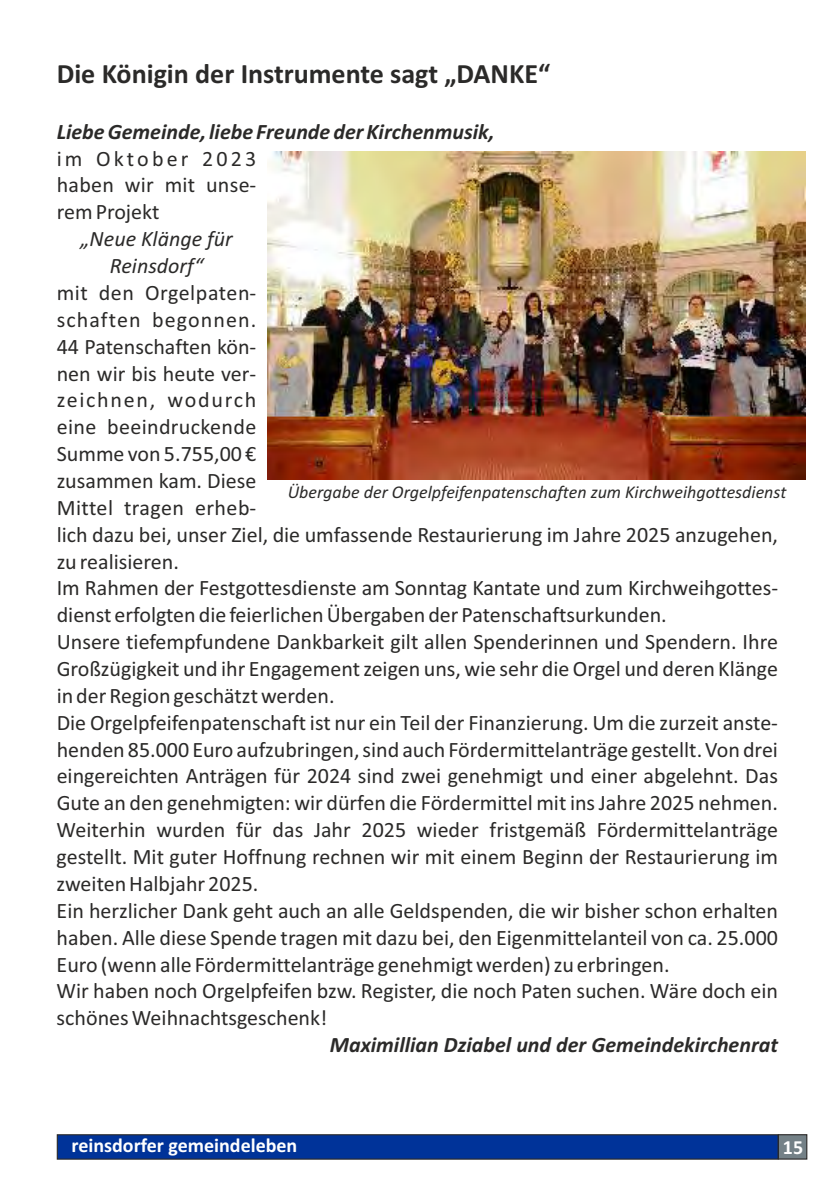
<style>
.page{position:relative;width:840px;height:1191px;background:#fff}
.page>*{position:absolute;margin:0;border:0;box-sizing:border-box;transform-origin:0 0}
.t1{font:700 28px "Calibri";color:#2b2a29}
.t2{font:22px/26.8px "Calibri";color:#2b2a29;text-align:justify}
.t3{font:italic 700 22px "Calibri";color:#2b2a29}
.t4{font:italic 22px/26.8px "Calibri";color:#2b2a29;text-align:center}
.t5{font:700 20px "Calibri";color:#fff}
.t6{font:italic 18px "Calibri";color:#2b2a29}
</style>
<div class="page">
<div style="left:777px;top:1134px;width:29px;height:25px;background:#748187;border:1px solid #2b2a29"></div>
<div style="left:57px;top:1134px;width:721px;height:25px;background:#039;border:1px solid #2b2a29"></div>
<img style="left:267px;top:151px;width:538px;height:328px">
<p class="t1" style="left:57px;top:62px;width:495px">Die Königin der Instrumente sagt „DANKE“</p>
<p class="t3" style="left:57px;top:122px;width:439px">Liebe Gemeinde, liebe Freunde der Kirchenmusik,</p>
<p class="t2" style="left:57px;top:147px;width:201px">im Oktober 2023 haben wir mit unse&shy;rem Projekt</p>
<p class="t4" style="left:80px;top:227px;width:154px">„Neue Klänge für<br>Reinsdorf“</p>
<p class="t2" style="left:57px;top:281px;width:722px;text-align:left">mit den Orgelpaten-<br>schaften begonnen.<br>44 Patenschaften kön-<br>nen wir bis heute ver-<br>zeichnen, wodurch<br>eine beeindruckende<br>Summe von 5.755,00 €<br>zusammen kam. Diese<br>Mittel tragen erheb-<br>lich dazu bei, unser Ziel, die umfassende Restaurierung im Jahre 2025 anzugehen, zu realisieren.<br>Im Rahmen der Festgottesdienste am Sonntag Kantate und zum Kirchweihgottes&shy;dienst erfolgten die feierlichen Übergaben der Patenschaftsurkunden.<br>Unsere tiefempfundene Dankbarkeit gilt allen Spenderinnen und Spendern. Ihre Großzügigkeit und ihr Engagement zeigen uns, wie sehr die Orgel und deren Klänge in der Region geschätzt werden.<br>Die Orgelpfeifenpatenschaft ist nur ein Teil der Finanzierung. Um die zurzeit anste&shy;henden 85.000 Euro aufzubringen, sind auch Fördermittelanträge gestellt. Von drei eingereichten Anträgen für 2024 sind zwei genehmigt und einer abgelehnt. Das Gute an den genehmigten: wir dürfen die Fördermittel mit ins Jahre 2025 nehmen.<br>Weiterhin wurden für das Jahr 2025 wieder fristgemäß Fördermittelanträge gestellt. Mit guter Hoffnung rechnen wir mit einem Beginn der Restaurierung im zweiten Halbjahr 2025.<br>Ein herzlicher Dank geht auch an alle Geldspenden, die wir bisher schon erhalten haben. Alle diese Spende tragen mit dazu bei, den Eigenmittelanteil von ca. 25.000<br>Euro (wenn alle Fördermittelanträge genehmigt werden) zu erbringen.<br>Wir haben noch Orgelpfeifen bzw. Register, die noch Paten suchen. Wäre doch ein schönes Weihnachtsgeschenk!</p>
<p class="t3" style="left:329px;top:1035px;width:449px">Maximillian Dziabel und der Gemeindekirchenrat</p>
<p class="t6" style="left:287px;top:484px;width:500px">Übergabe der Orgelpfeifenpatenschaften zum Kirchweihgottesdienst</p>
<p class="t5" style="left:71px;top:1137px;width:227px">reinsdorfer gemeindeleben</p>
<p class="t5" style="left:782px;top:1138px;width:22px">15</p>
</div>
